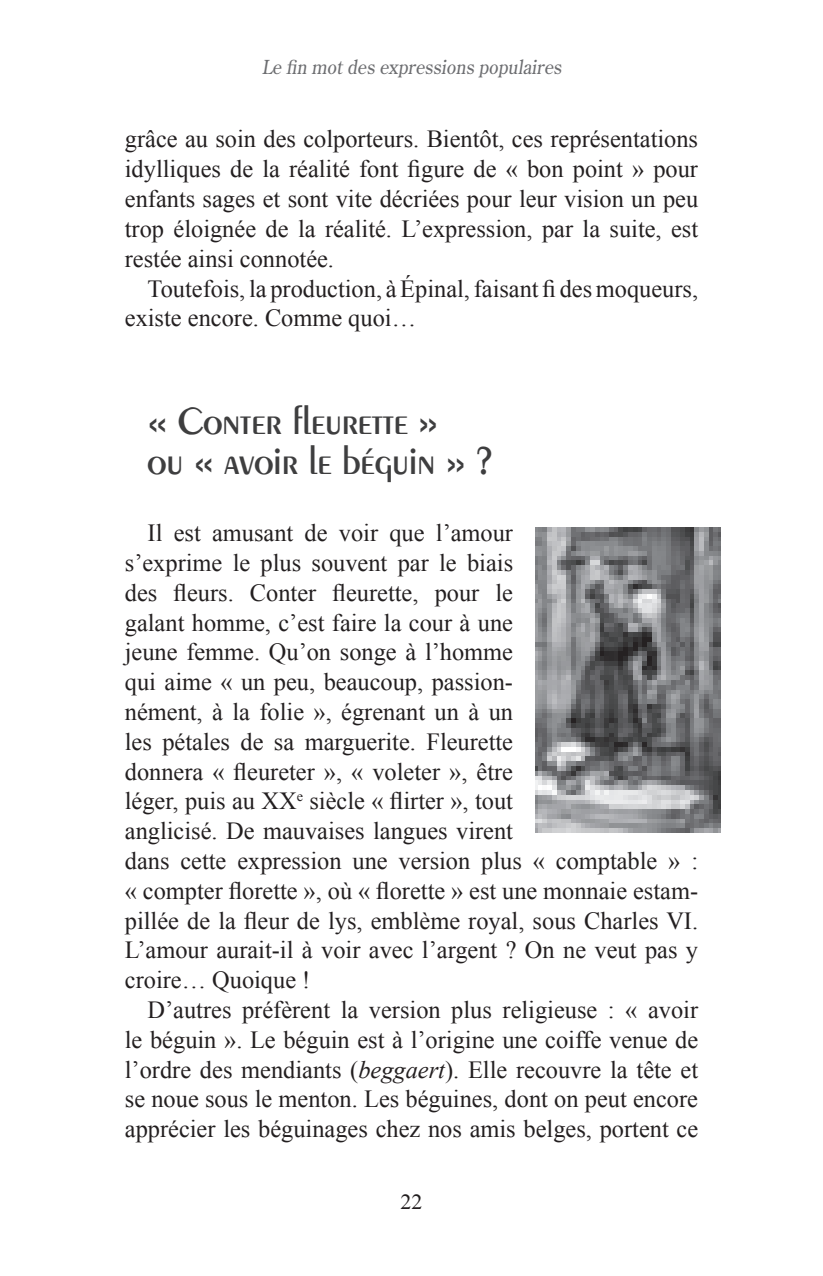
<style>
.page{position:relative;width:823px;height:1276px;background:#fff}
.page>*{position:absolute;margin:0;border:0;box-sizing:border-box;transform-origin:0 0}
.Entree{font:40px/40px "Penguin Plain";letter-spacing:-.005em;color:#3e3e3f}
.Texte{font:24.6px/29.8px "Times New Roman";color:#231f20;text-align:justify}
.t1{font:22px "Times New Roman";color:#231f20}
.t2{font:italic 19.2px "Century Old Style Std";color:#6c6d70;scale:.93 1}
.s1{font-style:italic}
</style>
<div class="page">
<img style="left:535px;top:528px;width:185px;height:305px">
<p class="t2" style="left:261px;top:54px;width:327px">Le fin motdes expressions populaires</p>
<p class="Texte" style="left:125px;top:124px;width:574px">grâce au soin des colporteurs. Bientôt, ces représentations idylliques de la réalité font figure de « bon point » pour enfants sages et sont vite décriées pour leur vision un peu trop éloignée de la réalité. L’expression, par la suite, est restée ainsi connotée.</p>
<p class="Texte" style="left:125px;top:273px;width:574px;text-indent:23px">Toutefois, la production, à Épinal, faisant fi des moqueurs, existe encore. Comme quoi…</p>
<p class="Entree" style="left:147px;top:400px;width:345px">« Conter fleurette »<br>ou « avoir le béguin » ?</p>
<p class="Texte" style="left:125px;top:517px;width:574px;text-align:left;text-indent:23px">Il est amusant de voir que l’amour<br>s’exprime le plus souvent par le biais<br>des fleurs. Conter fleurette, pour le<br>galant homme, c’est faire la cour à une<br>jeune femme. Qu’on songe à l’homme<br>qui aime « un peu, beaucoup, passion-<br>nément, à la folie », égrenant un à un<br>les pétales de sa marguerite. Fleurette<br>donnera « fleureter », « voleter », être<br>léger, puis au XX<sup>e</sup> siècle « flirter », tout<br>anglicisé. De mauvaises langues virent<br>dans cette expression une version plus « comptable » : « compter florette », où « florette » est une monnaie estam&shy;pillée de la fleur de lys, emblème royal, sous Charles VI.<br>L’amour aurait-il à voir avec l’argent ? On ne veut pas y croire… Quoique !</p>
<p class="Texte" style="left:125px;top:994px;width:574px;text-indent:23px">D’autres préfèrent la version plus religieuse : « avoir le béguin ». Le béguin est à l’origine une coiffe venue de l’ordre des mendiants (<span class="s1">beggaert</span>). Elle recouvre la tête et se noue sous le menton. Les béguines, dont on peut encore apprécier les béguinages chez nos amis belges, portent ce</p>
<p class="t1" style="left:400px;top:1190px;width:23px">22</p>
</div>
